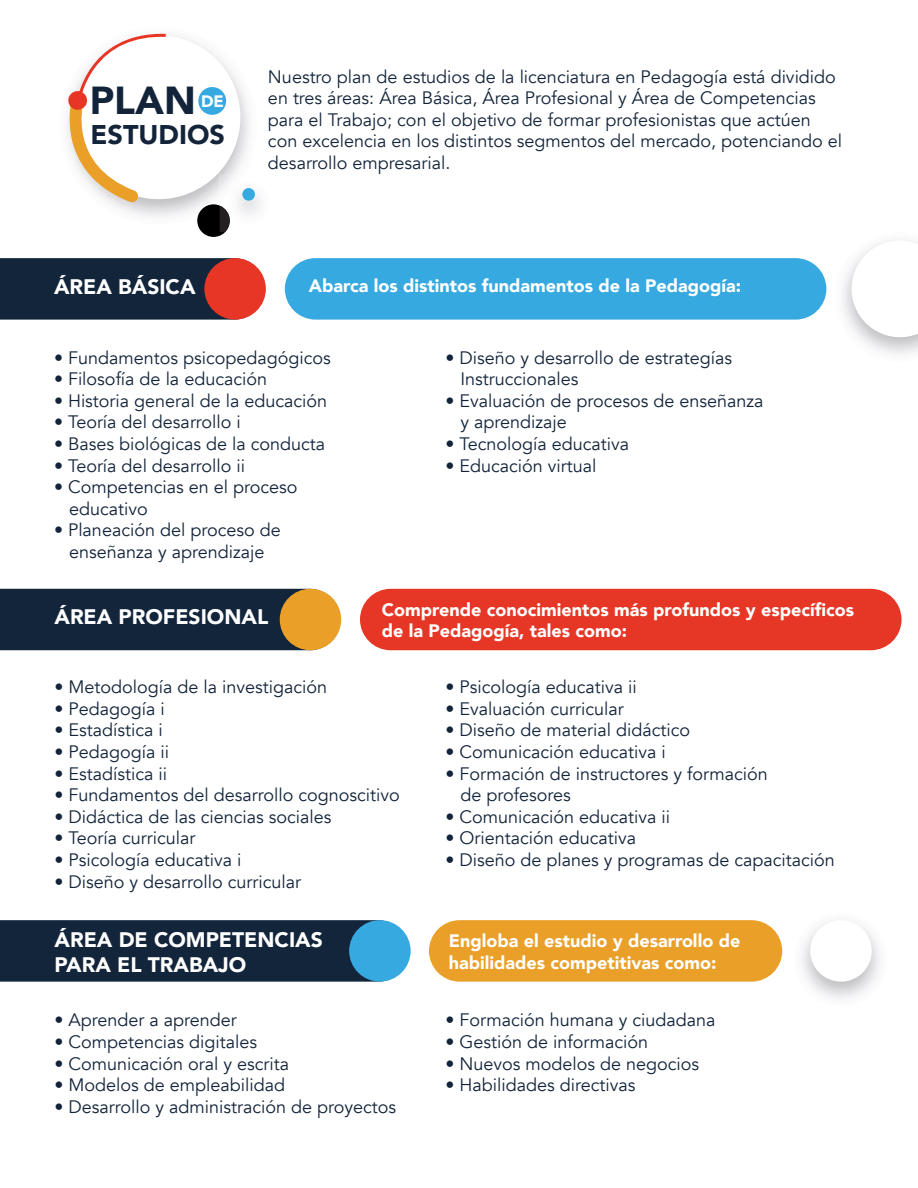
<style>
.page{position:relative;width:918px;height:1188px;background:#fff}
.page>*{position:absolute;margin:0;border:0;box-sizing:border-box;transform-origin:0 0}
.t1{font:900 39px "Avenir";color:#13243a}
.t2{font:900 27px "Avenir";color:#13243a}
.t3{font:900 21px "Avenir";color:#fff}
.t4{font:18px/21.6px "Avenir";color:#13243a}
.t5{font:900 18px/21.6px "Avenir";color:#fff}
.t6{font:900 16.5px "Avenir";color:#fff}
</style>
<div class="page">
<img style="left:109px;top:35px;width:140px;height:195px">
<div style="left:77px;top:35px;width:163px;height:164px;background:#fff;border-radius:50%"></div>
<svg style="left:67px;top:33px;width:99px;height:169px"></svg>
<div style="left:198px;top:87px;width:28px;height:28px;background:#36a9e1;border-radius:50%"></div>
<div style="left:197px;top:204px;width:33px;height:33px;background:#000;border-radius:50%"></div>
<img style="left:220px;top:174px;width:41px;height:56px">
<img style="left:220px;top:206px;width:10px;height:26px">
<div style="left:242px;top:188px;width:13px;height:13px;background:#36a9e1;border-radius:50%"></div>
<div style="left:0;top:258px;width:265px;height:62px;background:#13253b"></div>
<div style="left:285px;top:258px;width:541px;height:62px;background:#36a9e1;border-radius:31px"></div>
<div style="left:204px;top:258px;width:62px;height:62px;background:#e73625;border-radius:50%"></div>
<svg style="left:852px;top:241px;width:66px;height:96px"></svg>
<div style="left:0;top:589px;width:341px;height:61px;background:#13253b"></div>
<div style="left:360px;top:589px;width:542px;height:61px;background:#e63625;border-radius:31px"></div>
<div style="left:280px;top:589px;width:61px;height:61px;background:#eaa028;border-radius:50%"></div>
<div style="left:0;top:920px;width:408px;height:62px;background:#13253b"></div>
<div style="left:429px;top:920px;width:353px;height:62px;background:#e99f28;border-radius:31px"></div>
<div style="left:349px;top:920px;width:62px;height:62px;background:#36a9e1;border-radius:50%"></div>
<p class="t1" style="left:90px;top:67px;width:108px">PLAN</p>
<p class="t2" style="left:91px;top:112px;width:136px">ESTUDIOS</p>
<p class="t6" style="left:201px;top:88px;width:24px">DE</p>
<p class="t4" style="left:268px;top:66px;width:576px">Nuestro plan de estudios de la licenciatura en Pedagogía está dividido en tres áreas: Área Básica, Área Profesional y Área de Competencias para el Trabajo; con el objetivo de formar profesionistas que actúen con excelencia en los distintos segmentos del mercado, potenciando el desarrollo empresarial.</p>
<p class="t3" style="left:54px;top:268px;width:143px">ÁREA BÁSICA</p>
<p class="t5" style="left:309px;top:274px;width:434px">Abarca los distintos fundamentos de la Pedagogía:</p>
<p class="t4" style="left:54px;top:347px;width:278px">• Fundamentos psicopedagógicos</p>
<p class="t4" style="left:54px;top:369px;width:215px">• Filosofía de la educación</p>
<p class="t4" style="left:54px;top:390px;width:275px">• Historia general de la educación</p>
<p class="t4" style="left:54px;top:412px;width:188px">• Teoría del desarrollo i</p>
<p class="t4" style="left:54px;top:433px;width:273px">• Bases biológicas de la conducta</p>
<p class="t4" style="left:54px;top:455px;width:193px">• Teoría del desarrollo ii</p>
<p class="t4" style="left:54px;top:477px;width:245px">• Competencias en el proceso</p>
<p class="t4" style="left:69px;top:498px;width:80px">educativo</p>
<p class="t4" style="left:54px;top:520px;width:228px">• Planeación del proceso de</p>
<p class="t4" style="left:69px;top:541px;width:197px">enseñanza y aprendizaje</p>
<p class="t4" style="left:446px;top:347px;width:288px">• Diseño y desarrollo de estrategías</p>
<p class="t4" style="left:461px;top:369px;width:120px">Instruccionales</p>
<p class="t4" style="left:446px;top:390px;width:320px">• Evaluación de procesos de enseñanza</p>
<p class="t4" style="left:461px;top:412px;width:108px">y aprendizaje</p>
<p class="t4" style="left:446px;top:433px;width:185px">• Tecnología educativa</p>
<p class="t4" style="left:446px;top:455px;width:153px">• Educación virtual</p>
<p class="t3" style="left:54px;top:599px;width:215px">ÁREA PROFESIONAL</p>
<p class="t5" style="left:382px;top:598px;width:474px">Comprende conocimientos más profundos y específicos de la Pedagogía, tales como:</p>
<p class="t4" style="left:54px;top:676px;width:274px">• Metodología de la investigación</p>
<p class="t4" style="left:54px;top:698px;width:112px">• Pedagogía i</p>
<p class="t4" style="left:54px;top:720px;width:110px">• Estadística i</p>
<p class="t4" style="left:54px;top:741px;width:116px">• Pedagogía ii</p>
<p class="t4" style="left:54px;top:763px;width:114px">• Estadística ii</p>
<p class="t4" style="left:54px;top:784px;width:347px">• Fundamentos del desarrollo cognoscitivo</p>
<p class="t4" style="left:54px;top:806px;width:279px">• Didáctica de las ciencias sociales</p>
<p class="t4" style="left:54px;top:828px;width:142px">• Teoría curricular</p>
<p class="t4" style="left:54px;top:849px;width:189px">• Psicología educativa i</p>
<p class="t4" style="left:54px;top:871px;width:248px">• Diseño y desarrollo curricular</p>
<p class="t4" style="left:446px;top:676px;width:193px">• Psicología educativa ii</p>
<p class="t4" style="left:446px;top:698px;width:180px">• Evaluación curricular</p>
<p class="t4" style="left:446px;top:720px;width:246px">• Diseño de material didáctico</p>
<p class="t4" style="left:446px;top:741px;width:222px">• Comunicación educativa i</p>
<p class="t4" style="left:446px;top:763px;width:324px">• Formación de instructores y formación</p>
<p class="t4" style="left:461px;top:784px;width:112px">de profesores</p>
<p class="t4" style="left:446px;top:806px;width:226px">• Comunicación educativa ii</p>
<p class="t4" style="left:446px;top:828px;width:192px">• Orientación educativa</p>
<p class="t4" style="left:446px;top:849px;width:391px">• Diseño de planes y programas de capacitación</p>
<p class="t3" style="left:55px;top:922px;width:270px">ÁREA DE COMPETENCIAS</p>
<p class="t3" style="left:55px;top:947px;width:193px">PARA EL TRABAJO</p>
<p class="t4" style="left:55px;top:1010px;width:184px">• Aprender a aprender</p>
<p class="t4" style="left:55px;top:1031px;width:204px">• Competencias digitales</p>
<p class="t4" style="left:55px;top:1053px;width:236px">• Comunicación oral y escrita</p>
<p class="t4" style="left:55px;top:1075px;width:232px">• Modelos de empleabilidad</p>
<p class="t4" style="left:55px;top:1096px;width:343px">• Desarrollo y administración de proyectos</p>
<p class="t5" style="left:449px;top:929px;width:293px">Engloba el estudio y desarrollo de</p>
<p class="t5" style="left:449px;top:951px;width:269px">habilidades competitivas como:</p>
<p class="t4" style="left:446px;top:1010px;width:272px">• Formación humana y ciudadana</p>
<p class="t4" style="left:446px;top:1031px;width:204px">• Gestión de información</p>
<p class="t4" style="left:446px;top:1053px;width:255px">• Nuevos modelos de negocios</p>
<p class="t4" style="left:446px;top:1075px;width:191px">• Habilidades directivas</p>
</div>
